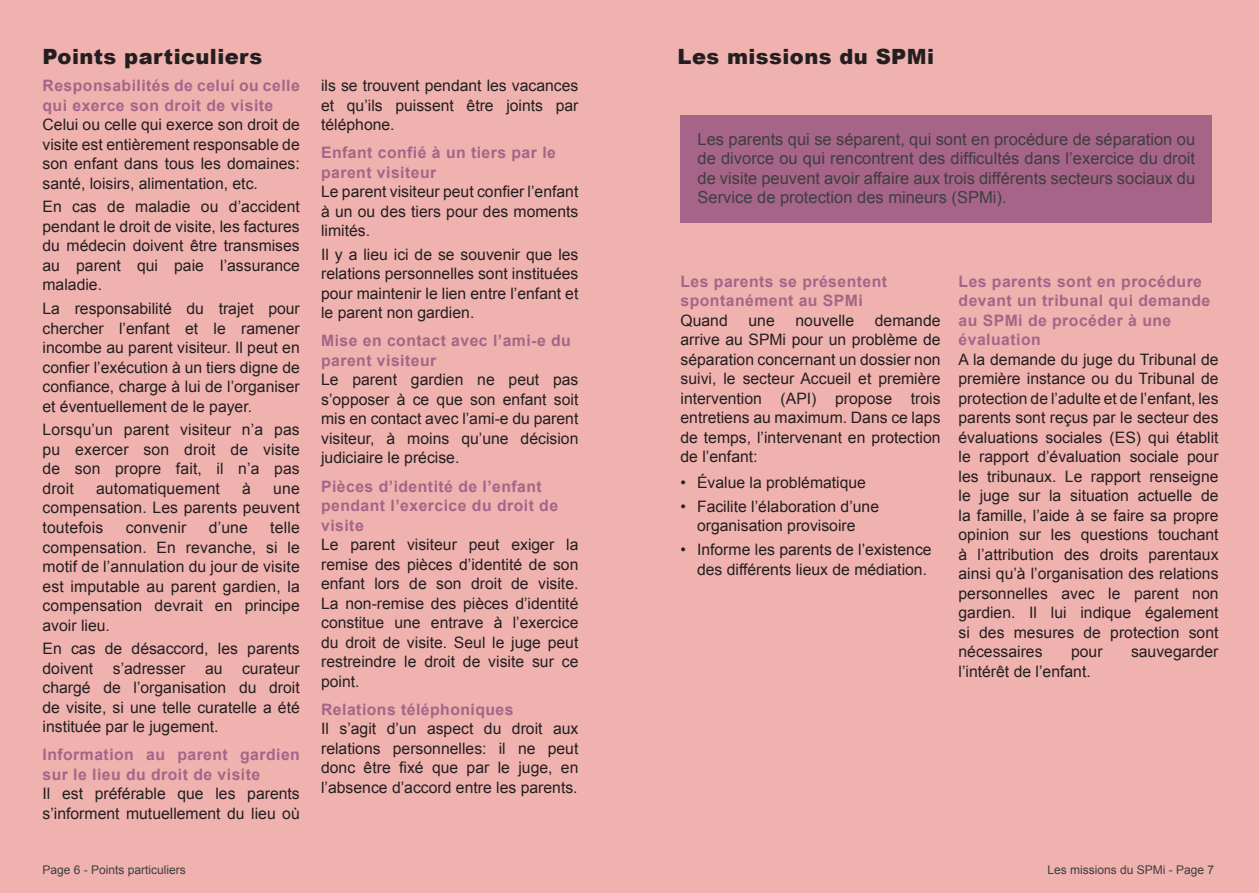
<style>
.page{position:relative;width:1259px;height:893px;background:#fff}
.page>*{position:absolute;margin:0;border:0;box-sizing:border-box;transform-origin:0 0}
.t1{font:900 21px "Arial";letter-spacing:.02em;color:#231f20}
.t2{font:16.5px/19.5px "Arial";color:#3e3e3f;text-align:justify}
.justif{font:15.75px/19.5px "Arial";color:#231f20;text-align:justify}
.t3{font:700 15.75px/19.5px "Arial";letter-spacing:.03em;color:#a66489}
.t4{font:12px "Arial";color:#3e3e3f}
.s1{font-weight:700;color:#f0b2af}
</style>
<div class="page">
<div style="left:0;top:0;width:651px;height:893px;background:#f0b2af"></div>
<div style="left:604px;top:0;width:655px;height:893px;background:#f0b2af"></div>
<div style="left:680px;top:115px;width:532px;height:108px;background:#a66489"></div>
<p class="t1" style="left:43px;top:41px;width:221px">Points particuliers</p>
<p class="t3" style="left:43px;top:76px;width:259px">Responsabilités de celui ou celle qui exerce son droit de visite</p>
<p class="justif" style="left:43px;top:115px;width:259px">Celui ou celle qui exerce son droit de visite est entièrement responsable de son enfant dans tous les domaines: santé, loisirs, alimentation, etc.</p>
<p class="justif" style="left:43px;top:197px;width:259px">En cas de maladie ou d’accident pendant le droit de visite, les factures du médecin doivent être transmises au parent qui paie l’assurance maladie.</p>
<p class="justif" style="left:43px;top:299px;width:259px">La responsabilité du trajet pour chercher l’enfant et le ramener incombe au parent visiteur. Il peut en confier l’exécution à un tiers digne de confiance, charge à lui de l’organiser et éventuellement de le payer. <span class="s1">mpen</span></p>
<p class="justif" style="left:43px;top:420px;width:259px">Lorsqu’un parent visiteur n’a pas pu exercer son droit de visite de son propre fait, il n’a pas droit</p>
<p class="justif" style="left:96px;top:479px;width:125px">automatiquement</p>
<p class="justif" style="left:242px;top:479px;width:10px">à</p>
<p class="justif" style="left:43px;top:479px;width:259px;text-indent:231px">une compensation. Les parents peuvent toutefois</p>
<p class="justif" style="left:126px;top:518px;width:62px">convenir</p>
<p class="justif" style="left:209px;top:518px;width:41px">d’une</p>
<p class="justif" style="left:43px;top:518px;width:259px;text-indent:228px">telle compensation. En revanche, si le motif de l’annulation du jour de visite est imputable au parent gardien, la compensation devrait en principe avoir lieu.</p>
<p class="justif" style="left:43px;top:639px;width:259px">En cas de désaccord, les parents doivent s’adresser au curateur chargé de l’organisation du droit de visite, si une telle curatelle a été instituée par le jugement.</p>
<p class="t3" style="left:43px;top:745px;width:259px">Information au parent gardien sur le lieu du droit de visite</p>
<p class="justif" style="left:43px;top:784px;width:259px">Il est préférable que les parents s’informent mutuellement du lieu où</p>
<p class="justif" style="left:321px;top:76px;width:259px">ils se trouvent pendant les vacances et qu’ils puissent être joints par téléphone.</p>
<p class="t3" style="left:321px;top:143px;width:236px">Enfant confié à un tiers par le parent visiteur</p>
<p class="justif" style="left:321px;top:182px;width:259px">Le parent visiteur peut confier l’enfant à un ou des tiers pour des moments limités.</p>
<p class="justif" style="left:321px;top:245px;width:259px">Il y a lieu ici de se souvenir que les relations personnelles sont instituées pour maintenir le lien entre l’enfant et le parent non gardien.</p>
<p class="t3" style="left:321px;top:332px;width:251px">Mise en contact avec l’ami-e du parent visiteur</p>
<p class="justif" style="left:321px;top:370px;width:259px">Le parent gardien ne peut pas s’opposer à ce que son enfant soit mis en contact avec l’ami-e du parent visiteur, à moins qu’une décision judiciaire le précise.</p>
<p class="t3" style="left:321px;top:477px;width:238px">Pièces d’identité de l’enfant pendant l’exercice du droit de visite</p>
<p class="justif" style="left:321px;top:535px;width:259px">Le parent visiteur peut exiger la remise des pièces d’identité de son enfant lors de son droit de visite.<br>La non-remise des pièces d’identité constitue une entrave à l’exercice du droit de visite. Seul le juge peut restreindre le droit de visite sur ce point.</p>
<p class="t3" style="left:321px;top:700px;width:194px">Relations téléphoniques</p>
<p class="justif" style="left:321px;top:719px;width:259px">Il s’agit d’un aspect du droit aux relations personnelles: il ne peut donc être fixé que par le juge, en l’absence d’accord entre les parents.</p>
<p class="t1" style="left:677px;top:41px;width:258px">Les missions du SPMi</p>
<p class="t2" style="left:697px;top:129px;width:499px">Les parents qui se séparent, qui sont en procédure de séparation ou de divorce ou qui rencontrent des difficultés dans l’exercice du droit de visite peuvent avoir affaire aux trois différents secteurs sociaux du Service de protection des mineurs (SPMi).</p>
<p class="t3" style="left:680px;top:272px;width:208px">Les parents se présentent spontanément au SPMi</p>
<p class="justif" style="left:680px;top:311px;width:49px">Quand</p>
<p class="justif" style="left:748px;top:311px;width:28px">une</p>
<p class="justif" style="left:795px;top:311px;width:60px">nouvelle</p>
<p class="justif" style="left:680px;top:311px;width:261px;text-indent:194px">demande arrive au SPMi pour un problème de séparation concernant un dossier non suivi, le secteur Accueil et première intervention (API) propose trois entretiens au maximum. Dans ce laps de temps, l’intervenant en protection de l’enfant:</p>
<p class="justif" style="left:680px;top:473px;width:187px">• Évalue la problématique</p>
<p class="justif" style="left:680px;top:497px;width:200px;text-align:center">• Facilite l’élaboration d’une organisation provisoire</p>
<p class="justif" style="left:680px;top:540px;width:253px;text-align:right">• Informe les parents de l’existence des différents lieux de médiation.</p>
<p class="t3" style="left:958px;top:272px;width:253px">Les parents sont en procédure devant un tribunal qui demande au SPMi de procéder à une évaluation</p>
<p class="justif" style="left:958px;top:350px;width:261px">A la demande du juge du Tribunal de première instance ou du Tribunal de protection de l’adulte et de l’enfant, les parents sont reçus par le secteur des évaluations sociales (ES) qui établit le rapport d’évaluation sociale pour les tribunaux. Le rapport renseigne le juge sur la situation actuelle de la famille, l’aide à se faire sa propre opinion sur les questions touchant à l’attribution des droits parentaux ainsi qu’à l’organisation des relations personnelles avec le parent non gardien. Il lui indique également si des mesures de protection sont nécessaires</p>
<p class="justif" style="left:1071px;top:642px;width:33px">pour</p>
<p class="justif" style="left:1131px;top:642px;width:89px">sauvegarder</p>
<p class="justif" style="left:958px;top:662px;width:134px">l’intérêt de l’enfant.</p>
<p class="t4" style="left:43px;top:862px;width:145px">Page 6 - Points particuliers</p>
<p class="t4" style="left:1047px;top:862px;width:168px">Les missions du SPMi - Page 7</p>
</div>
